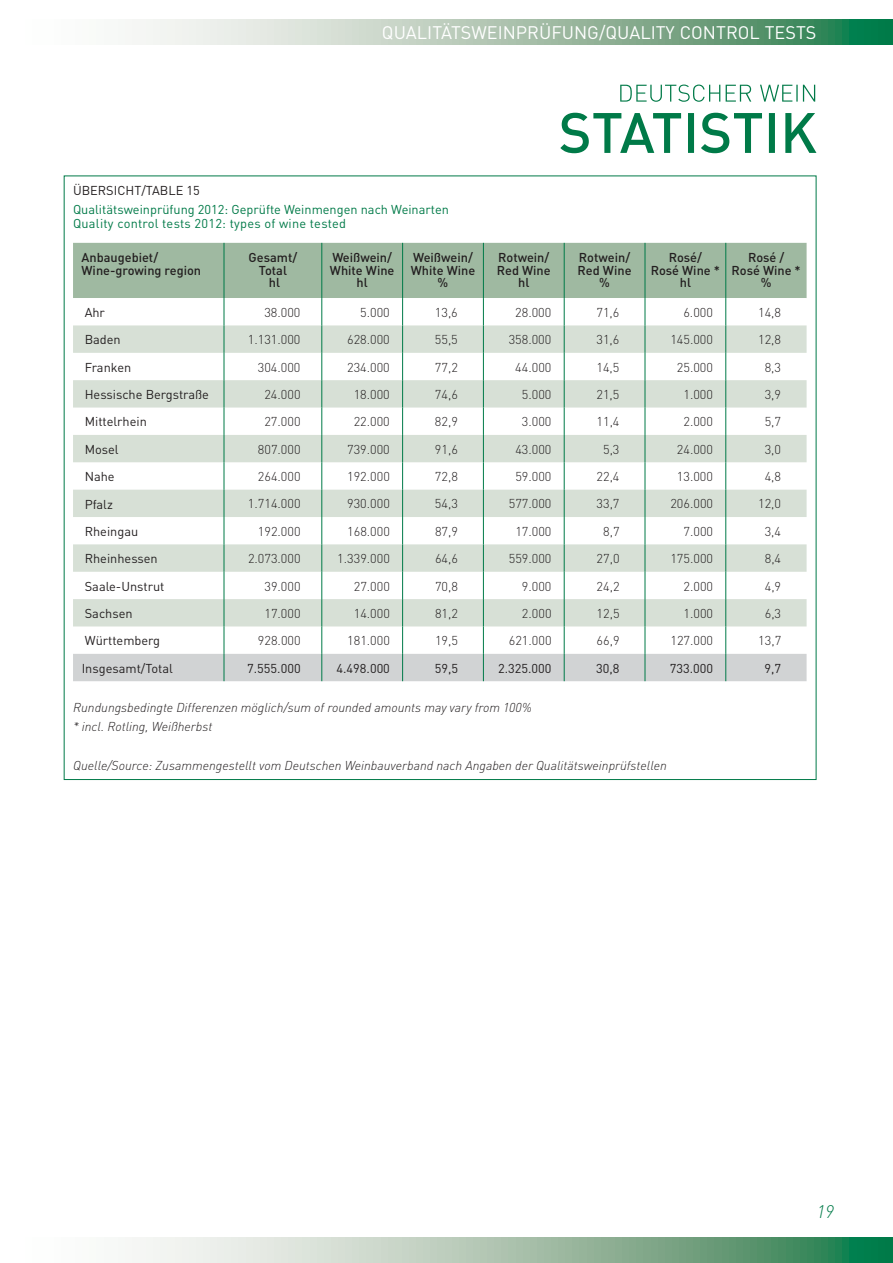
<style>
.page{position:relative;width:893px;height:1263px;background:#fff}
.page>*{position:absolute;margin:0;border:0;box-sizing:border-box;transform-origin:0 0}
.t1{font:18px "DIN";color:#fff}
.t2{font:italic 300 18px "DIN";color:#007a48}
.t3{font:300 12.75px "DIN";color:#231f20}
.t4{font:italic 300 12.75px/19.5px "DIN";color:#231f20}
.t5{font:12.75px "DIN";color:#231f20}
.t6{font:500 12.75px/12.8px "DIN";color:#231f20;text-align:center}
.t7{font:12.75px/14.9px "DIN";color:#007a48}
</style>
<div class="page">
<svg style="left:132px;top:1237px;width:760px;height:26px;background:#9dbea8"></svg>
<svg style="left:132px;top:19px;width:760px;height:26px;background:#9dbea8"></svg>
<svg style="left:620px;top:85px;width:195px;height:17px"></svg>
<svg style="left:560px;top:113px;width:256px;height:40px"></svg>
<svg style="left:73px;top:243px;width:733px;height:438px"></svg>
<h1 class="t1" style="left:382px;top:26px;width:436px">QUALITÄTSWEINPRÜFUNG/QUALITY CONTROL TESTS</h1>
<p class="t5" style="left:73px;top:186px;width:128px">ÜBERSICHT/TABLE 15</p>
<p class="t7" style="left:73px;top:203px;width:377px">Qualitätsweinprüfung 2012: Geprüfte Weinmengen nach Weinarten<br>Quality control tests 2012: types of wine tested</p>
<p class="t6" style="left:82px;top:252px;width:121px;text-align:left">Anbaugebiet/<br>Wine-growing region</p>
<p class="t6" style="left:248px;top:252px;width:50px">Gesamt/<br>Total<br>hl</p>
<p class="t6" style="left:330px;top:252px;width:66px">Weißwein/<br>White Wine hl</p>
<p class="t6" style="left:411px;top:252px;width:66px">Weißwein/<br>White Wine %</p>
<p class="t6" style="left:497px;top:252px;width:55px">Rotwein/<br>Red Wine hl</p>
<p class="t6" style="left:577px;top:252px;width:55px">Rotwein/<br>Red Wine %</p>
<p class="t6" style="left:650px;top:252px;width:71px">Rosé/<br>Rosé Wine * hl</p>
<p class="t6" style="left:731px;top:252px;width:71px">Rosé /<br>Rosé Wine * %</p>
<p class="t5" style="left:85px;top:308px;width:22px">Ahr</p>
<p class="t3" style="left:264px;top:308px;width:38px">38.000</p>
<p class="t3" style="left:360px;top:308px;width:31px">5.000</p>
<p class="t3" style="left:435px;top:308px;width:24px">13,6</p>
<p class="t3" style="left:515px;top:308px;width:38px">28.000</p>
<p class="t3" style="left:596px;top:308px;width:24px">71,6</p>
<p class="t3" style="left:683px;top:308px;width:31px">6.000</p>
<p class="t3" style="left:758px;top:308px;width:24px">14,8</p>
<p class="t5" style="left:85px;top:335px;width:38px">Baden</p>
<p class="t3" style="left:248px;top:335px;width:54px">1.131.000</p>
<p class="t3" style="left:347px;top:335px;width:44px">628.000</p>
<p class="t3" style="left:435px;top:335px;width:24px">55,5</p>
<p class="t3" style="left:508px;top:335px;width:44px">358.000</p>
<p class="t3" style="left:596px;top:335px;width:24px">31,6</p>
<p class="t3" style="left:670px;top:335px;width:44px">145.000</p>
<p class="t3" style="left:758px;top:335px;width:24px">12,8</p>
<p class="t5" style="left:85px;top:363px;width:48px">Franken</p>
<p class="t3" style="left:258px;top:363px;width:44px">304.000</p>
<p class="t3" style="left:347px;top:363px;width:44px">234.000</p>
<p class="t3" style="left:435px;top:363px;width:24px">77,2</p>
<p class="t3" style="left:515px;top:363px;width:38px">44.000</p>
<p class="t3" style="left:596px;top:363px;width:24px">14,5</p>
<p class="t3" style="left:677px;top:363px;width:38px">25.000</p>
<p class="t3" style="left:764px;top:363px;width:18px">8,3</p>
<p class="t5" style="left:85px;top:390px;width:126px">Hessische Bergstraße</p>
<p class="t3" style="left:264px;top:390px;width:38px">24.000</p>
<p class="t3" style="left:354px;top:390px;width:38px">18.000</p>
<p class="t3" style="left:435px;top:390px;width:24px">74,6</p>
<p class="t3" style="left:522px;top:390px;width:31px">5.000</p>
<p class="t3" style="left:596px;top:390px;width:24px">21,5</p>
<p class="t3" style="left:683px;top:390px;width:31px">1.000</p>
<p class="t3" style="left:764px;top:390px;width:18px">3,9</p>
<p class="t5" style="left:85px;top:417px;width:64px">Mittelrhein</p>
<p class="t3" style="left:264px;top:417px;width:38px">27.000</p>
<p class="t3" style="left:354px;top:417px;width:38px">22.000</p>
<p class="t3" style="left:435px;top:417px;width:24px">82,9</p>
<p class="t3" style="left:522px;top:417px;width:31px">3.000</p>
<p class="t3" style="left:596px;top:417px;width:24px">11,4</p>
<p class="t3" style="left:683px;top:417px;width:31px">2.000</p>
<p class="t3" style="left:764px;top:417px;width:18px">5,7</p>
<p class="t5" style="left:85px;top:445px;width:36px">Mosel</p>
<p class="t3" style="left:258px;top:445px;width:44px">807.000</p>
<p class="t3" style="left:347px;top:445px;width:44px">739.000</p>
<p class="t3" style="left:435px;top:445px;width:24px">91,6</p>
<p class="t3" style="left:515px;top:445px;width:38px">43.000</p>
<p class="t3" style="left:603px;top:445px;width:18px">5,3</p>
<p class="t3" style="left:677px;top:445px;width:38px">24.000</p>
<p class="t3" style="left:764px;top:445px;width:18px">3,0</p>
<p class="t5" style="left:85px;top:472px;width:31px">Nahe</p>
<p class="t3" style="left:258px;top:472px;width:44px">264.000</p>
<p class="t3" style="left:347px;top:472px;width:44px">192.000</p>
<p class="t3" style="left:435px;top:472px;width:24px">72,8</p>
<p class="t3" style="left:515px;top:472px;width:38px">59.000</p>
<p class="t3" style="left:596px;top:472px;width:24px">22,4</p>
<p class="t3" style="left:677px;top:472px;width:38px">13.000</p>
<p class="t3" style="left:764px;top:472px;width:18px">4,8</p>
<p class="t5" style="left:85px;top:499px;width:30px">Pfalz</p>
<p class="t3" style="left:248px;top:499px;width:54px">1.714.000</p>
<p class="t3" style="left:347px;top:499px;width:44px">930.000</p>
<p class="t3" style="left:435px;top:499px;width:24px">54,3</p>
<p class="t3" style="left:509px;top:499px;width:44px">577.000</p>
<p class="t3" style="left:596px;top:499px;width:24px">33,7</p>
<p class="t3" style="left:670px;top:499px;width:44px">206.000</p>
<p class="t3" style="left:758px;top:499px;width:24px">12,0</p>
<p class="t5" style="left:85px;top:527px;width:55px">Rheingau</p>
<p class="t3" style="left:258px;top:527px;width:44px">192.000</p>
<p class="t3" style="left:347px;top:527px;width:44px">168.000</p>
<p class="t3" style="left:435px;top:527px;width:24px">87,9</p>
<p class="t3" style="left:515px;top:527px;width:38px">17.000</p>
<p class="t3" style="left:603px;top:527px;width:18px">8,7</p>
<p class="t3" style="left:683px;top:527px;width:31px">7.000</p>
<p class="t3" style="left:764px;top:527px;width:18px">3,4</p>
<p class="t5" style="left:85px;top:554px;width:74px">Rheinhessen</p>
<p class="t3" style="left:248px;top:554px;width:54px">2.073.000</p>
<p class="t3" style="left:337px;top:554px;width:54px">1.339.000</p>
<p class="t3" style="left:435px;top:554px;width:24px">64,6</p>
<p class="t3" style="left:509px;top:554px;width:44px">559.000</p>
<p class="t3" style="left:596px;top:554px;width:24px">27,0</p>
<p class="t3" style="left:670px;top:554px;width:44px">175.000</p>
<p class="t3" style="left:764px;top:554px;width:18px">8,4</p>
<p class="t5" style="left:85px;top:582px;width:81px">Saale-Unstrut</p>
<p class="t3" style="left:264px;top:582px;width:38px">39.000</p>
<p class="t3" style="left:354px;top:582px;width:38px">27.000</p>
<p class="t3" style="left:435px;top:582px;width:24px">70,8</p>
<p class="t3" style="left:522px;top:582px;width:31px">9.000</p>
<p class="t3" style="left:596px;top:582px;width:24px">24,2</p>
<p class="t3" style="left:683px;top:582px;width:31px">2.000</p>
<p class="t3" style="left:764px;top:582px;width:18px">4,9</p>
<p class="t5" style="left:85px;top:609px;width:49px">Sachsen</p>
<p class="t3" style="left:264px;top:609px;width:38px">17.000</p>
<p class="t3" style="left:354px;top:609px;width:38px">14.000</p>
<p class="t3" style="left:435px;top:609px;width:24px">81,2</p>
<p class="t3" style="left:522px;top:609px;width:31px">2.000</p>
<p class="t3" style="left:596px;top:609px;width:24px">12,5</p>
<p class="t3" style="left:683px;top:609px;width:31px">1.000</p>
<p class="t3" style="left:764px;top:609px;width:18px">6,3</p>
<p class="t5" style="left:85px;top:636px;width:77px">Württemberg</p>
<p class="t3" style="left:258px;top:636px;width:44px">928.000</p>
<p class="t3" style="left:347px;top:636px;width:44px">181.000</p>
<p class="t3" style="left:435px;top:636px;width:24px">19,5</p>
<p class="t3" style="left:509px;top:636px;width:44px">621.000</p>
<p class="t3" style="left:596px;top:636px;width:24px">66,9</p>
<p class="t3" style="left:670px;top:636px;width:44px">127.000</p>
<p class="t3" style="left:758px;top:636px;width:24px">13,7</p>
<p class="t5" style="left:82px;top:664px;width:93px">Insgesamt/Total</p>
<p class="t5" style="left:247px;top:664px;width:55px">7.555.000</p>
<p class="t5" style="left:336px;top:664px;width:55px">4.498.000</p>
<p class="t5" style="left:434px;top:664px;width:25px">59,5</p>
<p class="t5" style="left:498px;top:664px;width:55px">2.325.000</p>
<p class="t5" style="left:596px;top:664px;width:25px">30,8</p>
<p class="t5" style="left:669px;top:664px;width:45px">733.000</p>
<p class="t5" style="left:764px;top:664px;width:18px">9,7</p>
<p class="t4" style="left:73px;top:699px;width:460px">Rundungsbedingte Differenzen möglich/sum of rounded amounts may vary from 100% * incl. Rotling, Weißherbst</p>
<p class="t4" style="left:73px;top:757px;width:595px">Quelle/Source: Zusammengestellt vom Deutschen Weinbauverband nach Angaben der Qualitätsweinprüfstellen</p>
<h1 class="t2" style="left:816px;top:1206px;width:19px">19</h1>
</div>
